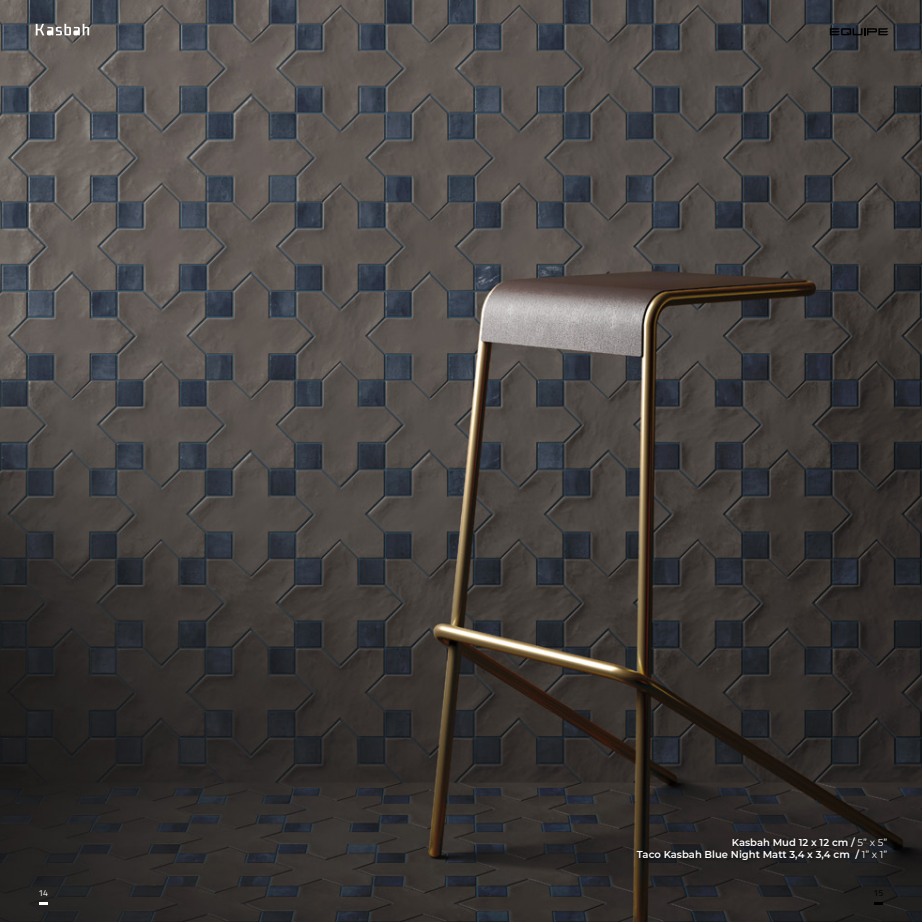
<style>
.page{position:relative;width:922px;height:922px;background:#fff}
.page>*{position:absolute;margin:0;border:0;box-sizing:border-box;transform-origin:0 0}
.datos_ambiente{font:600 10px "Montserrat";color:#fff}
.t1{font:8.75px "Titillium Web";color:#fff}
.t2{font:8.75px "Titillium Web";color:#000}
.s1{font-weight:400}
</style>
<div class="page">
<img style="left:0;top:0;width:921px;height:921px">
<div style="left:633px;top:833px;width:256px;height:30px;background:#000;opacity:.75"></div>
<svg style="left:829px;top:28px;width:59px;height:7px"></svg>
<svg style="left:873px;top:901px;width:9px;height:3px"></svg>
<svg style="left:39px;top:901px;width:9px;height:3px"></svg>
<svg style="left:36px;top:24px;width:53px;height:11px"></svg>
<p class="datos_ambiente" style="left:731px;top:835px;width:157px">Kasbah Mud 12 x 12 cm / <span class="s1">5” x 5”</span></p>
<p class="datos_ambiente" style="left:636px;top:847px;width:252px">Taco Kasbah Blue Night Matt 3,4 x 3,4 cm / <span class="s1">1” x 1”</span></p>
<p class="t1" style="left:38px;top:886px;width:11px">14</p>
<p class="t2" style="left:873px;top:886px;width:11px">15</p>
</div>
